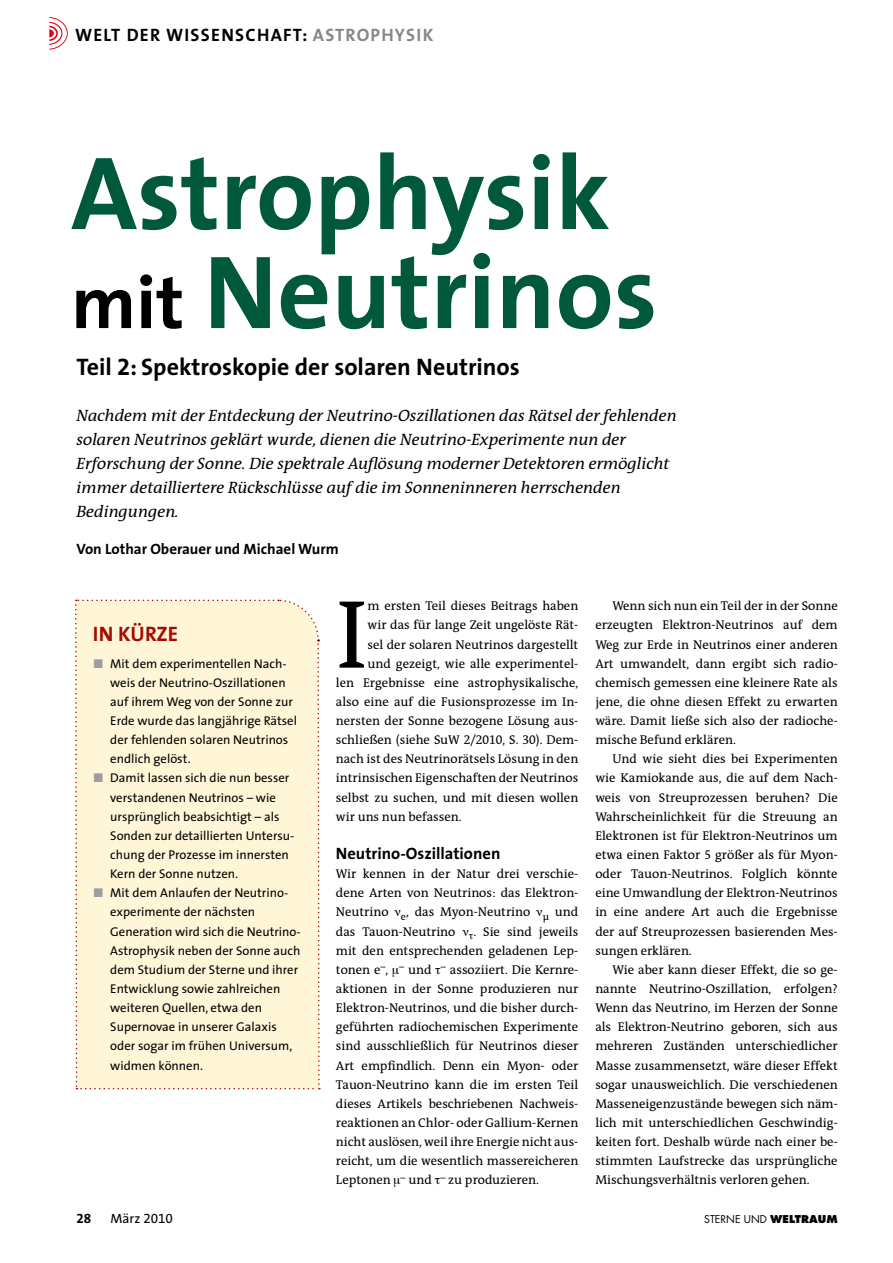
<style>
.page{position:relative;width:893px;height:1263px;background:#fff}
.page>*{position:absolute;margin:0;border:0;box-sizing:border-box;transform-origin:0 0}
.t1{font:700 105px/99px "The Sans";color:#00583d}
.t2{font:97.8px "The Antiqua B5";color:#000}
.t3{font:700 24px "The Sans";color:#000}
.t4{font:700 21px "The Sans";color:#a50b02}
.t5{font:700 18px "The Sans";letter-spacing:.07em;color:#000}
.t6{font:italic 16.5px/24px "The Antiqua B5 i";color:#000}
.t7{font:700 16.5px "The Sans";color:#000}
.t8{font:700 15px "The Sans";color:#000}
.t9{font:13.5px "The Sans";color:#000}
.t10{font:13.5px "The Sans Bold Expert";color:#000}
.t11{font:12.75px/19.2px "The Antiqua B5";color:#000;text-align:justify}
.t12{font:12.75px "The Sans";color:#000}
.t13{font:10.5px "Futura";color:#000}
.s1{color:#878786}
.s2{font-size:75px;color:#000}
.s3{font-family:"The Sans Bold Expert";font-weight:400}
.s4{font-family:"The Sans Expert";color:#9e9ea0}
.s5{font-family:"The Antiqua B5 c Caps"}
.s6{font-family:"TT Greek Q Upright"}
.s7{font-family:"The Sans Expert"}
.s8{font-weight:800}
</style>
<div class="page">
<svg style="left:49px;top:17px;width:19px;height:33px"></svg>
<div style="left:75px;top:599px;width:245px;height:490px;background:#fff6d8"></div>
<h3 class="t5" style="left:75px;top:24px;width:360px">Welt der Wissenschaft: <span class="s1">Astrophysik</span></h3>
<h1 class="t1" style="left:71px;top:145px;width:588px">Astrophysik <span class="s2">mit</span> Neutrinos</h1>
<h3 class="t3" style="left:77px;top:352px;width:445px">Teil <span class="s3">2</span>: Spektroskopie der solaren Neutrinos</h3>
<p class="t6" style="left:77px;top:404px;width:602px">Nachdem mit der Entdeckung der Neutrino-Oszillationen das Rätsel der fehlenden solaren Neutrinos geklärt wurde, dienen die Neutrino-Experimente nun der Erforschung der Sonne. Die spektrale Auflösung moderner Detektoren ermöglicht immer detailliertere Rückschlüsse auf die im Sonneninneren herrschenden Bedingungen.</p>
<p class="t8" style="left:77px;top:539px;width:264px">Von Lothar Oberauer und Michael Wurm</p>
<h3 class="t4" style="left:93px;top:620px;width:87px">In Kürze</h3>
<p class="t12" style="left:93px;top:655px;width:195px"><span class="s4">ó</span> Mit dem experimentellen Nach-</p>
<p class="t12" style="left:110px;top:674px;width:177px">weis der Neutrino-Oszillationen</p>
<p class="t12" style="left:110px;top:693px;width:184px">auf ihrem Weg von der Sonne zur</p>
<p class="t12" style="left:110px;top:712px;width:188px">Erde wurde das langjährige Rätsel</p>
<p class="t12" style="left:110px;top:732px;width:180px">der fehlenden solaren Neutrinos</p>
<p class="t12" style="left:110px;top:751px;width:82px">endlich gelöst.</p>
<p class="t12" style="left:93px;top:770px;width:198px"><span class="s4">ó</span> Damit lassen sich die nun besser</p>
<p class="t12" style="left:110px;top:789px;width:167px">verstandenen Neutrinos – wie</p>
<p class="t12" style="left:110px;top:808px;width:171px">ursprünglich beabsichtigt – als</p>
<p class="t12" style="left:110px;top:827px;width:186px">Sonden zur detaillierten Untersu-</p>
<p class="t12" style="left:110px;top:846px;width:180px">chung der Prozesse im innersten</p>
<p class="t12" style="left:110px;top:866px;width:129px">Kern der Sonne nutzen.</p>
<p class="t12" style="left:93px;top:885px;width:197px"><span class="s4">ó</span> Mit dem Anlaufen der Neutrino-</p>
<p class="t12" style="left:110px;top:904px;width:146px">experimente der nächsten</p>
<p class="t12" style="left:110px;top:923px;width:192px">Generation wird sich die Neutrino-</p>
<p class="t12" style="left:110px;top:942px;width:192px">Astrophysik neben der Sonne auch</p>
<p class="t12" style="left:110px;top:961px;width:189px">dem Studium der Sterne und ihrer</p>
<p class="t12" style="left:110px;top:980px;width:172px">Entwicklung sowie zahlreichen</p>
<p class="t12" style="left:110px;top:1000px;width:153px">weiteren Quellen, etwa den</p>
<p class="t12" style="left:110px;top:1019px;width:168px">Supernovae in unserer Galaxis</p>
<p class="t12" style="left:110px;top:1038px;width:184px">oder sogar im frühen Universum,</p>
<p class="t12" style="left:110px;top:1057px;width:94px">widmen können.</p>
<h2 class="t2" style="left:336px;top:584px;width:33px">I</h2>
<p class="t11" style="left:368px;top:597px;width:212px">m ersten Teil dieses Beitrags haben</p>
<p class="t11" style="left:368px;top:616px;width:212px">wir das für lange Zeit ungelöste Rät-</p>
<p class="t11" style="left:368px;top:635px;width:212px">sel der solaren Neutrinos dargestellt</p>
<p class="t11" style="left:368px;top:654px;width:212px">und gezeigt, wie alle experimentel-</p>
<p class="t11" style="left:336px;top:673px;width:244px">len Ergebnisse eine astrophysikalische,</p>
<p class="t11" style="left:336px;top:692px;width:244px">also eine auf die Fusionsprozesse im In-</p>
<p class="t11" style="left:336px;top:712px;width:244px">nersten der Sonne bezogene Lösung aus-</p>
<p class="t11" style="left:336px;top:731px;width:244px">schließen (siehe SuW <span class="s5">2/2010</span>, S. <span class="s5">30</span>). Dem-</p>
<p class="t11" style="left:336px;top:750px;width:244px">nach ist des Neutrinorätsels Lösung in den</p>
<p class="t11" style="left:336px;top:769px;width:244px">intrinsischen Eigenschaften der Neutrinos</p>
<p class="t11" style="left:336px;top:788px;width:244px">selbst zu suchen, und mit diesen wollen</p>
<p class="t11" style="left:336px;top:807px;width:127px">wir uns nun befassen.</p>
<p class="t7" style="left:336px;top:843px;width:166px">Neutrino-Oszillationen</p>
<p class="t11" style="left:336px;top:865px;width:244px">Wir kennen in der Natur drei verschie&shy;dene Arten von Neutrinos: das Elektron-Neutrino <span class="s6">ν</span><sub>e</sub>, das Myon-Neutrino <span class="s6">ν</span><sub>μ</sub> und das Tauon-Neutrino <span class="s6">ν</span><sub>t</sub>. Sie sind jeweils mit den entsprechenden geladenen Lep&shy;tonen e<sup>–</sup>, <span class="s6">μ</span><sup>–</sup> und <span class="s6">t</span><sup>–</sup> assoziiert. Die Kernre&shy;aktionen in der Sonne produzieren nur Elektron-Neutrinos, und die bisher durch&shy;geführten radiochemischen Experimente sind ausschließlich für Neutrinos dieser Art empfindlich. Denn ein Myon- oder Tauon-Neutrino kann die im ersten Teil dieses Artikels beschriebenen Nachweis&shy;reaktionen an Chlor- oder Gallium-Kernen nicht auslösen, weil ihre Energie nicht aus&shy;reicht, um die wesentlich massereicheren Leptonen <span class="s6">μ</span><sup>–</sup> und <span class="s6">t</span><sup>–</sup> zu produzieren.</p>
<p class="t11" style="left:595px;top:597px;width:244px;text-indent:17px">Wenn sich nun ein Teil der in der Sonne erzeugten Elektron-Neutrinos auf dem Weg zur Erde in Neutrinos einer anderen Art umwandelt, dann ergibt sich radio&shy;chemisch gemessen eine kleinere Rate als jene, die ohne diesen Effekt zu erwarten wäre. Damit ließe sich also der radioche&shy;mische Befund erklären.</p>
<p class="t11" style="left:595px;top:750px;width:244px;text-indent:17px">Und wie sieht dies bei Experimenten wie Kamiokande aus, die auf dem Nach&shy;weis von Streuprozessen beruhen? Die Wahrscheinlichkeit für die Streuung an Elektronen ist für Elektron-Neutrinos um etwa einen Faktor <span class="s5">5</span> größer als für Myon&shy;oder Tauon-Neutrinos. Folglich könnte eine Umwandlung der Elektron-Neutrinos in eine andere Art auch die Ergebnisse der auf Streuprozessen basierenden Mes&shy;sungen erklären.</p>
<p class="t11" style="left:595px;top:960px;width:244px;text-indent:17px">Wie aber kann dieser Effekt, die so ge&shy;nannte Neutrino-Oszillation, erfolgen?<br>Wenn das Neutrino, im Herzen der Sonne als Elektron-Neutrino geboren, sich aus mehreren Zuständen unterschiedlicher Masse zusammensetzt, wäre dieser Effekt sogar unausweichlich. Die verschiedenen Masseneigenzustände bewegen sich näm&shy;lich mit unterschiedlichen Geschwindig&shy;keiten fort. Deshalb würde nach einer be&shy;stimmten Laufstrecke das ursprüngliche Mischungsverhältnis verloren gehen.</p>
<p class="t10" style="left:77px;top:1210px;width:16px">28</p>
<p class="t9" style="left:111px;top:1210px;width:64px">März <span class="s7">2010</span></p>
<p class="t13" style="left:704px;top:1212px;width:135px">STERNE UND <span class="s8">WELTRAUM</span></p>
</div>
